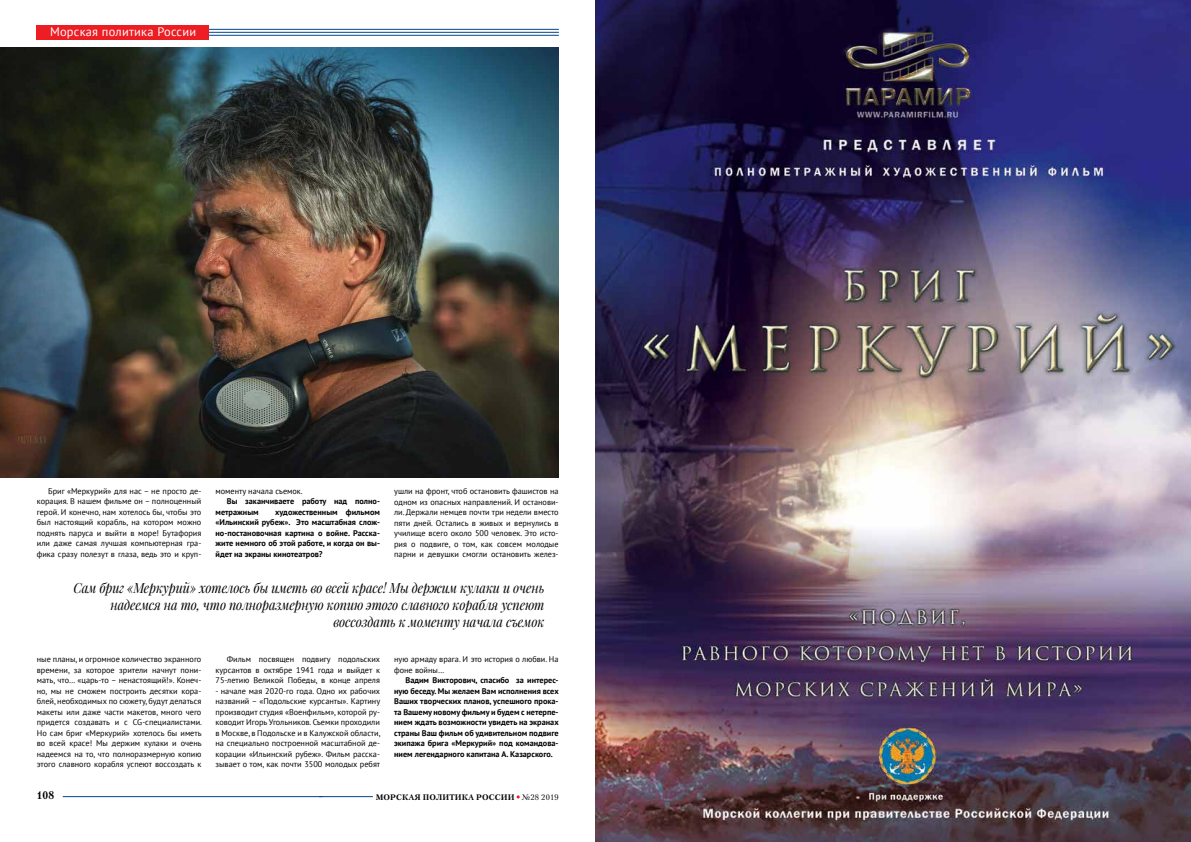
<style>
.page{position:relative;width:1191px;height:842px;background:#fff}
.page>*{position:absolute;margin:0;border:0;box-sizing:border-box;transform-origin:0 0}
.t1{font:italic 14px/17px "Playfair Display";letter-spacing:-.01em;color:#000;text-align:right;scale:.9 1}
.t2{font:12.4px "PT Sans";letter-spacing:.02em;color:#fff}
.t3{font:700 11px "Petersburg C";color:#000}
.t4{font:8.2px/10.5px "PT Sans";color:#000;text-align:justify}
.t5{font:700 8.2px/10.5px "PT Sans";color:#000;text-align:justify}
.t6{font:700 8px "Petersburg C";letter-spacing:.02em;color:#000}
.s1{font-weight:400}
</style>
<div class="page">
<hr style="left:188px;top:29px;width:371px;height:1px;background:#004689">
<hr style="left:188px;top:32px;width:371px;height:1px;background:#004689">
<hr style="left:188px;top:35px;width:371px;height:1px;background:#004689">
<div style="left:36px;top:25px;width:172px;height:14px;background:#ed1d24"></div>
<hr style="left:63px;top:796px;width:259px;height:1px;background:#004689">
<hr style="left:319px;top:796px;width:54px;height:1px;background:#004689">
<img style="left:0;top:47px;width:558px;height:430px">
<img style="left:595px;top:0;width:596px;height:842px">
<h2 class="t2" style="left:50px;top:24px;width:148px">Морская политика России</h2>
<p class="t4" style="left:37px;top:486px;width:166px;text-indent:11px">Бриг «Меркурий» для нас – не просто де&shy;корация. В нашем фильме он – полноценный герой. И конечно, нам хотелось бы, чтобы это был настоящий корабль, на котором можно поднять паруса и выйти в море! Бутафория или даже самая лучшая компьютерная гра&shy;фика сразу полезут в глаза, ведь это и круп-</p>
<p class="t4" style="left:215px;top:486px;width:89px">моменту начала съемок.</p>
<p class="t5" style="left:215px;top:496px;width:166px;text-indent:11px">Вы заканчиваете работу над полно&shy;метражным</p>
<p class="t5" style="left:215px;top:507px;width:166px;text-indent:60px">художественным фильмом «Ильинский рубеж». Это масштабная слож&shy;но-постановочная картина о войне. Расска&shy;жите немного об этой работе, и когда он вы&shy;йдет на экраны кинотеатров?</p>
<p class="t4" style="left:394px;top:486px;width:166px">ушли на фронт, чтоб остановить фашистов на одном из опасных направлений. И останови&shy;ли. Держали немцев почти три недели вместо пяти дней. Остались в живых и вернулись в училище всего около 500 человек. Это исто&shy;рия о подвиге, о том, как совсем молодые парни и девушки смогли остановить желез-</p>
<h1 class="t1" style="left:73px;top:579px;width:525px">Сам бриг «Меркурий» хотелось бы иметь во всей красе! Мы держим кулаки и очень надеемся на то, что полноразмерную копию этого славного корабля успеют воссоздать к моменту начала съемок</h1>
<p class="t4" style="left:37px;top:654px;width:167px">ные планы, и огромное количество экранного времени, за которое зрители начнут пони&shy;мать, что… «царь-то – ненастоящий!». Конеч&shy;но, мы не сможем построить десятки кора&shy;блей, необходимых по сюжету, будут делаться макеты или даже части макетов, много чего придется создавать и с CG-специалистами.<br>Но сам бриг «Меркурий» хотелось бы иметь во всей красе! Мы держим кулаки и очень надеемся на то, что полноразмерную копию этого славного корабля успеют воссоздать к</p>
<p class="t4" style="left:215px;top:654px;width:166px;text-indent:11px">Фильм посвящен подвигу подольских курсантов в октябре 1941 года и выйдет к 75-летию Великой Победы, в конце апреля</p>
<p class="t4" style="left:215px;top:685px;width:167px">- начале мая 2020-го года. Одно их рабочих названий – «Подольские курсанты». Картину производит студия «Военфильм», которой ру&shy;ководит Игорь Угольников. Съемки проходили в Москве, в Подольске и в Калужской области, на специально построенной масштабной де&shy;корации «Ильинский рубеж». Фильм расска&shy;зывает о том, как почти 3500 молодых ребят</p>
<p class="t4" style="left:394px;top:654px;width:166px">ную армаду врага. И это история о любви. На фоне войны…</p>
<p class="t5" style="left:394px;top:675px;width:166px;text-indent:11px">Вадим Викторович, спасибо за интерес&shy;ную беседу. Мы желаем Вам исполнения всех Ваших творческих планов, успешного прока&shy;та Вашему новому фильму и будем с нетерпе&shy;нием ждать возможности увидеть на экранах страны Ваш фильм об удивительном подвиге экипажа брига «Меркурий» под командова&shy;нием легендарного капитана А. Казарского.</p>
<h3 class="t3" style="left:37px;top:789px;width:19px">108</h3>
<p class="t6" style="left:376px;top:792px;width:184px">МОРСКАЯ ПОЛИТИКА РОССИИ <span class="s1">№28 2019</span></p>
</div>
